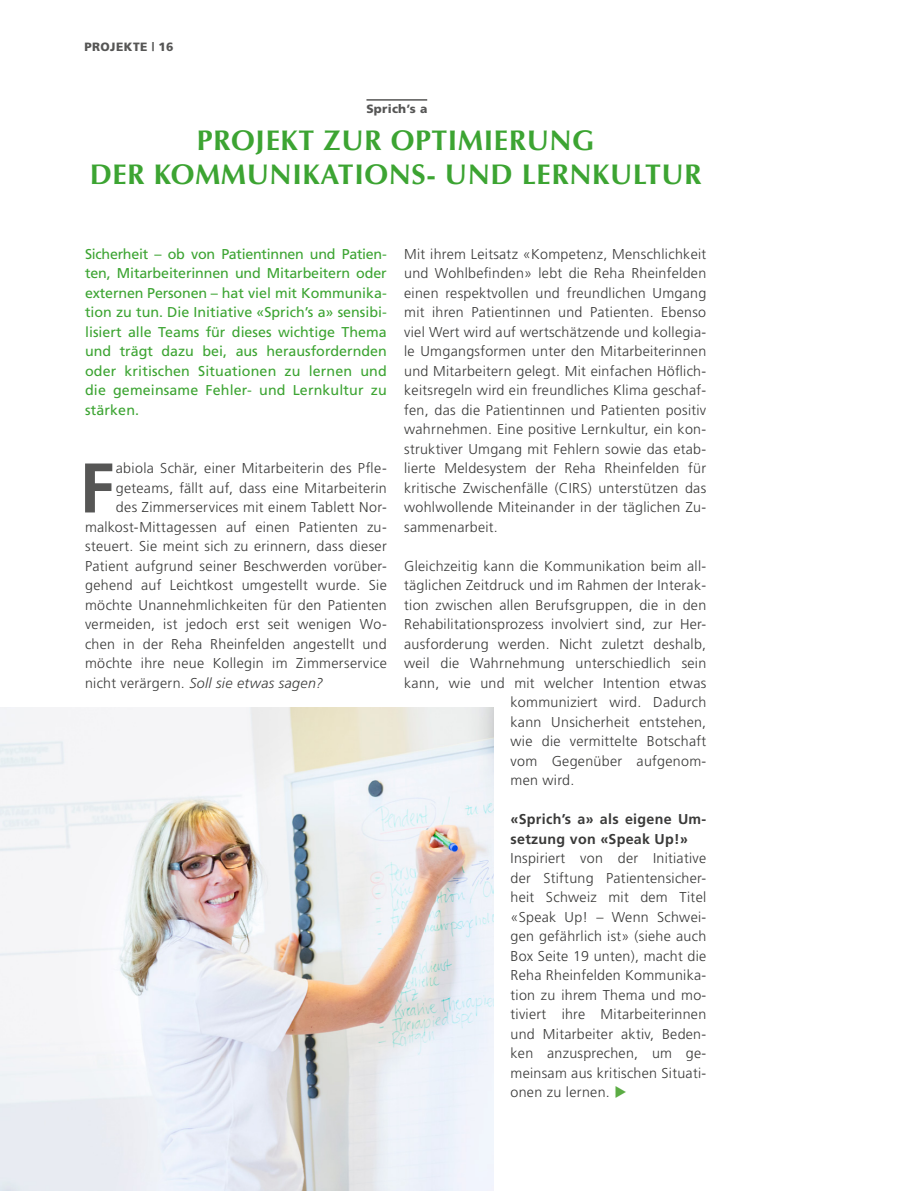
<style>
.page{position:relative;width:919px;height:1191px;background:#fff}
.page>*{position:absolute;margin:0;border:0;box-sizing:border-box;transform-origin:0 0}
.t1{font:700 70.05px "Frutiger";color:#565655}
.t2{font:700 28.5px/34.5px "Optima";letter-spacing:.02em;color:#3ca432;text-align:center}
.t3{font:300 14.25px/19.5px "Frutiger";letter-spacing:.02em;color:#3a3a39;text-align:justify}
.t4{font:14.25px/19.5px "Frutiger";letter-spacing:.01em;color:#3ca432;text-align:justify}
.t5{font:700 14.25px/19.5px "Frutiger";letter-spacing:.02em;color:#3a3a39}
.t6{font:italic 300 14.25px "Frutiger";letter-spacing:.025em;color:#3a3a39}
.t7{font:900 12px "Frutiger";letter-spacing:.03em;color:#565655}
.s1{font-style:normal}
.s2{color:#5bac44}
</style>
<div class="page">
<img style="left:0;top:707px;width:493px;height:484px">
<hr style="left:366px;top:99px;width:61px;height:2px;background:#565655">
<p class="t7" style="left:84px;top:39px;width:90px">PROJEKTE | 16</p>
<p class="t7" style="left:366px;top:102px;width:62px">Sprich’s a</p>
<h2 class="t2" style="left:90px;top:123px;width:613px">PROJEKT ZUR OPTIMIERUNG<br>DER KOMMUNIKATIONS- UND LERNKULTUR</h2>
<p class="t4" style="left:85px;top:244px;width:303px">Sicherheit – ob von Patientinnen und Patien&shy;ten, Mitarbeiterinnen und Mitarbeitern oder externen Personen – hat viel mit Kommunika&shy;tion zu tun. Die Initiative «Sprich’s a» sensibi&shy;lisiert alle Teams für dieses wichtige Thema und trägt dazu bei, aus herausfordernden oder kritischen Situationen zu lernen und die gemeinsame Fehler- und Lernkultur zu stärken.</p>
<h1 class="t1" style="left:79px;top:447px;width:37px">F</h1>
<p class="t3" style="left:116px;top:459px;width:272px">abiola Schär, einer Mitarbeiterin des Pfle-</p>
<p class="t3" style="left:116px;top:478px;width:272px">geteams, fällt auf, dass eine Mitarbeiterin</p>
<p class="t3" style="left:116px;top:498px;width:272px">des Zimmerservices mit einem Tablett Nor-</p>
<p class="t3" style="left:85px;top:517px;width:303px">malkost-Mittagessen auf einen Patienten zu-</p>
<p class="t3" style="left:85px;top:537px;width:303px">steuert. Sie meint sich zu erinnern, dass dieser</p>
<p class="t3" style="left:85px;top:556px;width:303px">Patient aufgrund seiner Beschwerden vorüber-</p>
<p class="t3" style="left:85px;top:576px;width:303px">gehend auf Leichtkost umgestellt wurde. Sie</p>
<p class="t3" style="left:85px;top:595px;width:303px">möchte Unannehmlichkeiten für den Patienten</p>
<p class="t3" style="left:85px;top:615px;width:303px">vermeiden, ist jedoch erst seit wenigen Wo-</p>
<p class="t3" style="left:85px;top:634px;width:303px">chen in der Reha Rheinfelden angestellt und</p>
<p class="t3" style="left:85px;top:654px;width:303px">möchte ihre neue Kollegin im Zimmerservice</p>
<p class="t6" style="left:85px;top:675px;width:240px"><span class="s1">nicht verärgern.</span> Soll sie etwas sagen?</p>
<p class="t3" style="left:404px;top:244px;width:303px">Mit ihrem Leitsatz «Kompetenz, Menschlichkeit und Wohlbefinden» lebt die Reha Rheinfelden einen respektvollen und freundlichen Umgang mit ihren Patientinnen und Patienten. Ebenso viel Wert wird auf wertschätzende und kollegia&shy;le Umgangsformen unter den Mitarbeiterinnen und Mitarbeitern gelegt. Mit einfachen Höflich&shy;keitsregeln wird ein freundliches Klima geschaf&shy;fen, das die Patientinnen und Patienten positiv wahrnehmen. Eine positive Lernkultur, ein kon&shy;struktiver Umgang mit Fehlern sowie das etab&shy;lierte Meldesystem der Reha Rheinfelden für kritische Zwischenfälle (CIRS) unterstützen das wohlwollende Miteinander in der täglichen Zu&shy;sammenarbeit.</p>
<p class="t3" style="left:404px;top:556px;width:303px">Gleichzeitig kann die Kommunikation beim all-</p>
<p class="t3" style="left:404px;top:575px;width:303px">täglichen Zeitdruck und im Rahmen der Interak-</p>
<p class="t3" style="left:404px;top:595px;width:303px">tion zwischen allen Berufsgruppen, die in den</p>
<p class="t3" style="left:404px;top:614px;width:303px">Rehabilitationsprozess involviert sind, zur Her-</p>
<p class="t3" style="left:404px;top:634px;width:303px">ausforderung werden. Nicht zuletzt deshalb,</p>
<p class="t3" style="left:404px;top:653px;width:303px">weil die Wahrnehmung unterschiedlich sein</p>
<p class="t3" style="left:404px;top:673px;width:303px">kann, wie und mit welcher Intention etwas</p>
<p class="t3" style="left:510px;top:692px;width:197px">kommuniziert wird. Dadurch</p>
<p class="t3" style="left:510px;top:712px;width:197px">kann Unsicherheit entstehen,</p>
<p class="t3" style="left:510px;top:731px;width:197px">wie die vermittelte Botschaft</p>
<p class="t3" style="left:510px;top:751px;width:197px">vom Gegenüber aufgenom-</p>
<p class="t3" style="left:510px;top:770px;width:65px">men wird.</p>
<p class="t5" style="left:510px;top:809px;width:197px">«Sprich’s a» als eigene Um&shy;setzung von «Speak Up!»</p>
<p class="t3" style="left:510px;top:848px;width:197px">Inspiriert von der Initiative der Stiftung Patientensicher&shy;heit Schweiz mit dem Titel «Speak Up! – Wenn Schwei&shy;gen gefährlich ist» (siehe auch Box Seite 19 unten), macht die Reha Rheinfelden Kommunika&shy;tion zu ihrem Thema und mo&shy;tiviert ihre Mitarbeiterinnen und Mitarbeiter aktiv, Beden&shy;ken anzusprechen, um ge&shy;meinsam aus kritischen Situati&shy;onen zu lernen. <span class="s2">◆</span></p>
</div>
